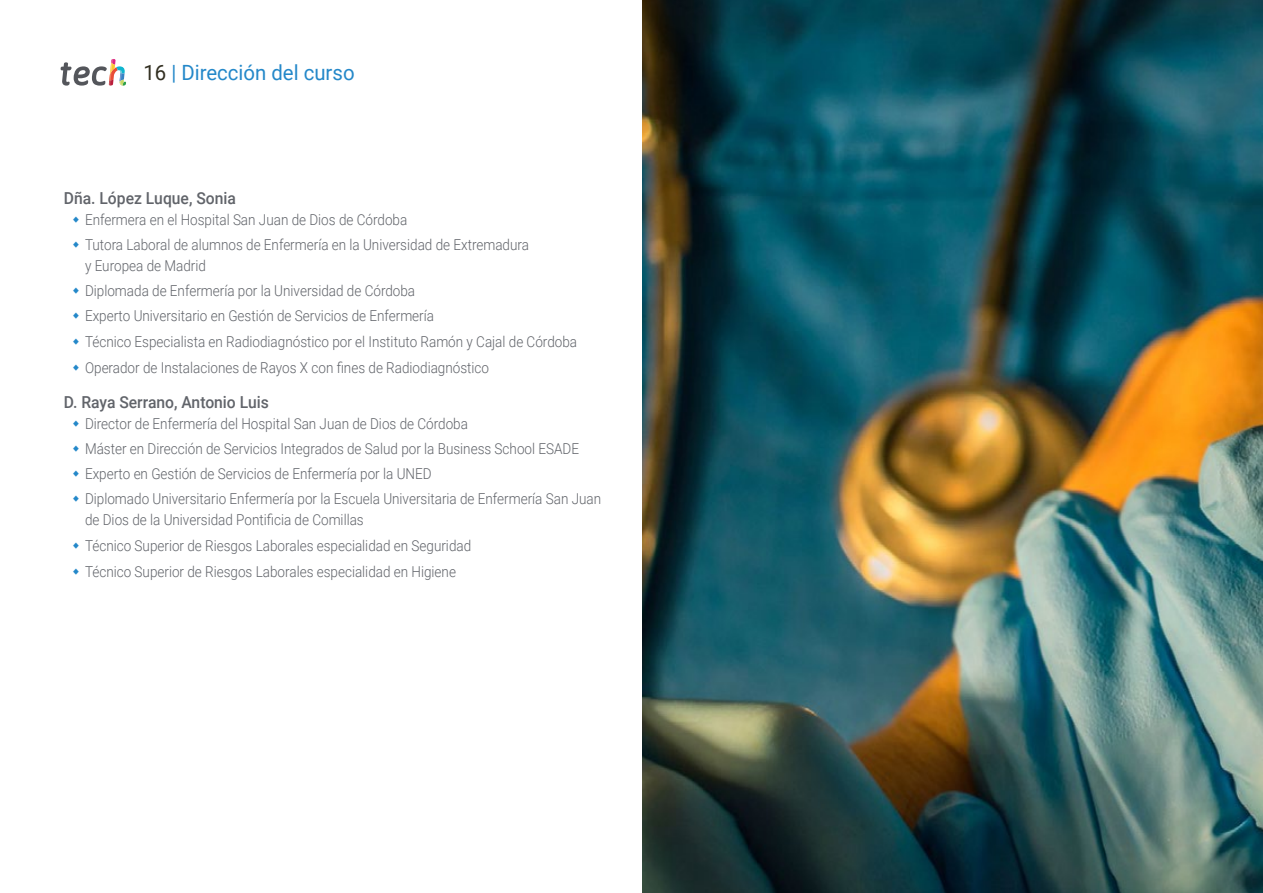
<style>
.page{position:relative;width:1263px;height:893px;background:#fff}
.page>*{position:absolute;margin:0;border:0;box-sizing:border-box;transform-origin:0 0}
.t1{font:21px "Roboto";color:#2488c9}
.t2{font:500 16.5px "Roboto";color:#61646a;scale:.95 1}
.t3{font:300 15px/25.2px "Roboto";color:#61646a;scale:.9 1}
.s1{color:#312e20}
</style>
<div class="page">
<svg style="left:61px;top:59px;width:65px;height:27px"></svg>
<img style="left:642px;top:0;width:621px;height:893px">
<h1 class="t1" style="left:144px;top:57px;width:213px"><span class="s1">16</span> | Dirección del curso</h1>
<p class="t2" style="left:64px;top:186px;width:183px">Dña. López Luque, Sonia</p>
<p class="t3" style="left:85px;top:206px;width:495px">Enfermera en el Hospital San Juan de Dios de Córdoba<br>Tutora Laboral de alumnos de Enfermería en la Universidad de Extremadura</p>
<p class="t3" style="left:85px;top:252px;width:548px">y Europea de Madrid<br>Diplomada de Enfermería por la Universidad de Córdoba<br>Experto Universitario en Gestión de Servicios de Enfermería<br>Técnico Especialista en Radiodiagnóstico por el Instituto Ramón y Cajal de Córdoba</p>
<p class="t3" style="left:85px;top:355px;width:450px">Operador de Instalaciones de Rayos X con fines de Radiodiagnóstico</p>
<p class="t2" style="left:64px;top:390px;width:217px">D. Raya Serrano, Antonio Luis</p>
<p class="t3" style="left:85px;top:410px;width:575px">Director de Enfermería del Hospital San Juan de Dios de Córdoba<br>Máster en Dirección de Servicios Integrados de Salud por la Business School ESADE Experto en Gestión de Servicios de Enfermería por la UNED<br>Diplomado Universitario Enfermería por la Escuela Universitaria de Enfermería San Juan</p>
<p class="t3" style="left:85px;top:507px;width:431px">de Dios de la Universidad Pontificia de Comillas<br>Técnico Superior de Riesgos Laborales especialidad en Seguridad</p>
<p class="t3" style="left:85px;top:559px;width:414px">Técnico Superior de Riesgos Laborales especialidad en Higiene</p>
</div>
